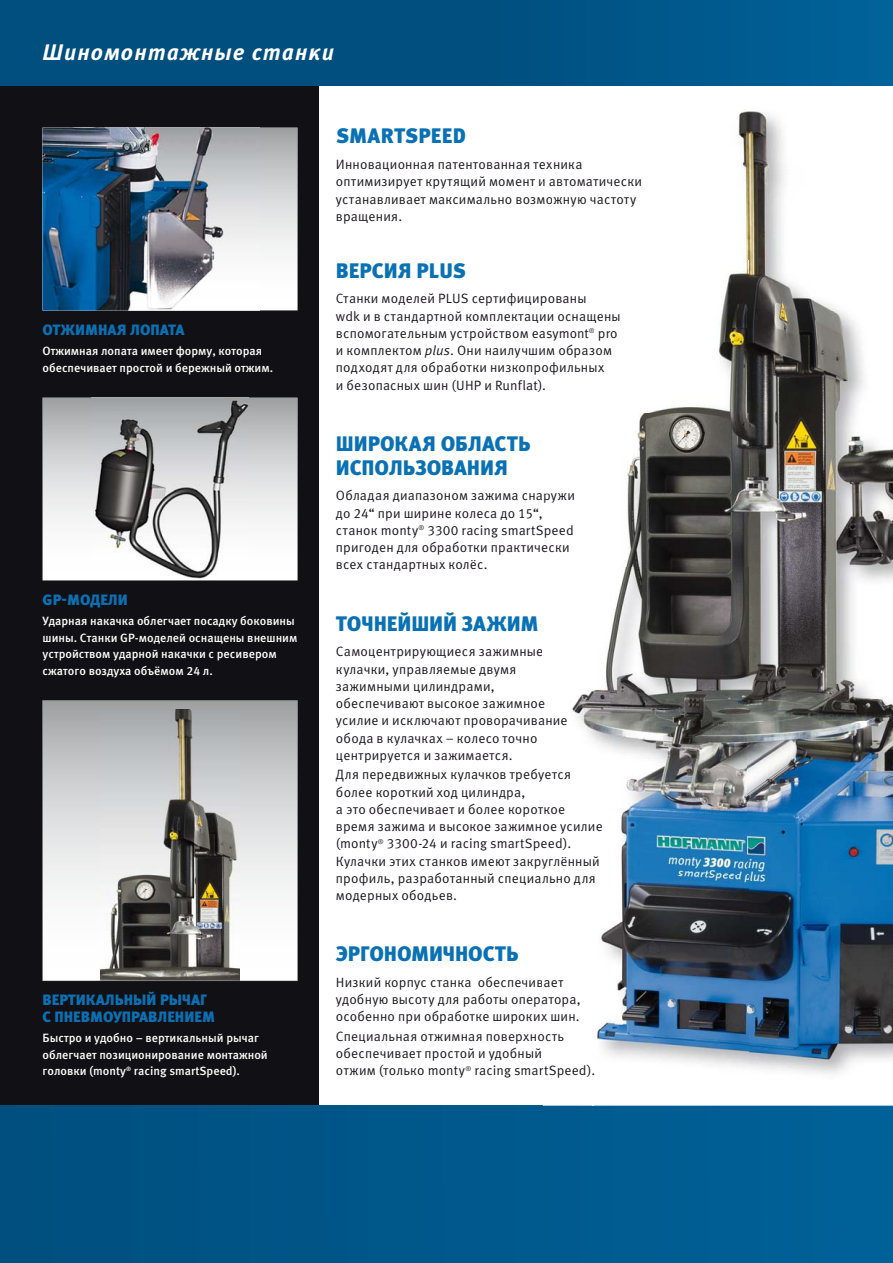
<style>
.page{position:relative;width:893px;height:1263px;background:#fff}
.page>*{position:absolute;margin:0;border:0;box-sizing:border-box;transform-origin:0 0}
.t1{font:italic 700 22.5px "Meta Pro";letter-spacing:.05em;color:#fff}
.t2{font:900 21px/24px "Meta Pro";letter-spacing:-.005em;color:#0a71b4}
.t3{font:900 21px "Meta Pro";letter-spacing:.015em;color:#0a71b4}
.t4{font:900 15px/16.5px "Meta Pro";color:#0a71b4}
.t5{font:13.5px/17.2px "Meta Pro";letter-spacing:.015em;color:#1a171c}
.t6{font:500 12px/16.5px "Meta Pro";color:#fff}
.s1{font-style:italic}
</style>
<div class="page">
<div style="left:0;top:0;width:319px;height:1263px;background:#111115"></div>
<div style="left:0;top:1106px;width:893px;height:157px;background:linear-gradient(to right,#004f7e,#006199)"></div>
<div style="left:0;top:0;width:893px;height:85px;background:linear-gradient(to right,#004a78,#005d92)"></div>
<img style="left:572px;top:111px;width:321px;height:963px">
<img style="left:572px;top:160px;width:11px;height:11px">
<img style="left:572px;top:177px;width:70px;height:12px">
<img style="left:572px;top:197px;width:64px;height:9px">
<img style="left:572px;top:293px;width:13px;height:13px">
<img style="left:572px;top:311px;width:49px;height:12px">
<img style="left:572px;top:329px;width:17px;height:12px">
<svg style="left:589px;top:328px;width:5px;height:5px"></svg>
<img style="left:595px;top:331px;width:22px;height:10px">
<img style="left:572px;top:345px;width:40px;height:13px">
<img style="left:572px;top:362px;width:32px;height:13px">
<img style="left:572px;top:490px;width:2px;height:13px">
<img style="left:572px;top:525px;width:2px;height:13px">
<img style="left:572px;top:824px;width:31px;height:10px">
<img style="left:572px;top:856px;width:28px;height:12px">
<img style="left:572px;top:872px;width:24px;height:13px">
<img style="left:572px;top:994px;width:9px;height:13px">
<img style="left:572px;top:1011px;width:8px;height:13px">
<img style="left:572px;top:1065px;width:22px;height:9px">
<img style="left:43px;top:128px;width:255px;height:182px">
<svg style="left:43px;top:700px;width:255px;height:281px;background:#babab9"></svg>
<svg style="left:43px;top:398px;width:255px;height:182px;background:#c2c3c3"></svg>
<h1 class="t1" style="left:43px;top:44px;width:293px">Шиномонтажные станки</h1>
<p class="t4" style="left:43px;top:323px;width:144px">ОТЖИМНАЯ ЛОПАТА</p>
<p class="t6" style="left:43px;top:344px;width:232px">Отжимная лопата имеет форму, которая обеспечивает простой и бережный отжим.</p>
<p class="t4" style="left:43px;top:593px;width:87px">GP-МОДЕЛИ</p>
<p class="t6" style="left:43px;top:614px;width:256px">Ударная накачка облегчает посадку боковины шины. Станки GP-моделей оснащены внешним устройством ударной накачки с ресивером сжатого воздуха объёмом 24 л.</p>
<p class="t4" style="left:43px;top:993px;width:174px">ВЕРТИКАЛЬНЫЙ РЫЧАГ<br>С ПНЕВМОУПРАВЛЕНИЕМ</p>
<p class="t6" style="left:43px;top:1031px;width:227px">Быстро и удобно – вертикальный рычаг облегчает позиционирование монтажной головки (monty<sup>®</sup> racing smartSpeed).</p>
<h2 class="t3" style="left:336px;top:128px;width:132px">SMARTSPEED</h2>
<p class="t5" style="left:336px;top:157px;width:308px">Инновационная патентованная техника оптимизирует крутящий момент и автоматически устанавливает максимально возможную частоту вращения.</p>
<h2 class="t2" style="left:336px;top:260px;width:132px">ВЕРСИЯ PLUS</h2>
<p class="t5" style="left:336px;top:292px;width:286px">Станки моделей PLUS сертифицированы<br>wdk и в стандартной комплектации оснащены вспомогательным устройством easymont<sup>®</sup> pro и комплектом <span class="s1">plus</span>. Они наилучшим образом подходят для обработки низкопрофильных<br>и безопасных шин (UHP и Runflat).</p>
<h2 class="t2" style="left:336px;top:434px;width:196px">ШИРОКАЯ ОБЛАСТЬ<br>ИСПОЛЬЗОВАНИЯ</h2>
<p class="t5" style="left:336px;top:489px;width:240px">Обладая диапазоном зажима снаружи до 24“ при ширине колеса до 15“, станок monty<sup>®</sup> 3300 racing smartSpeed пригоден для обработки практически всех стандартных колёс.</p>
<h2 class="t2" style="left:336px;top:613px;width:204px">ТОЧНЕЙШИЙ ЗАЖИМ</h2>
<p class="t5" style="left:336px;top:645px;width:233px">Самоцентрирующиеся зажимные кулачки, управляемые двумя зажимными цилиндрами, обеспечивают высокое зажимное усилие и исключают проворачивание обода в кулачках – колесо точно центрируется и зажимается.</p>
<p class="t5" style="left:336px;top:767px;width:268px">Для передвижных кулачков требуется более короткий ход цилиндра,<br>а это обеспечивает и более короткое время зажима и высокое зажимное усилие (monty<sup>®</sup> 3300-24 и racing smartSpeed).<br>Кулачки этих станков имеют закруглённый профиль, разработанный специально для модерных ободьев.</p>
<h2 class="t2" style="left:336px;top:944px;width:184px">ЭРГОНОМИЧНОСТЬ</h2>
<p class="t5" style="left:336px;top:975px;width:246px">Низкий корпус станка обеспечивает удобную высоту для работы оператора, особенно при обработке широких шин.</p>
<p class="t5" style="left:336px;top:1029px;width:261px">Специальная отжимная поверхность обеспечивает простой и удобный<br>отжим (только monty<sup>®</sup> racing smartSpeed).</p>
</div>
